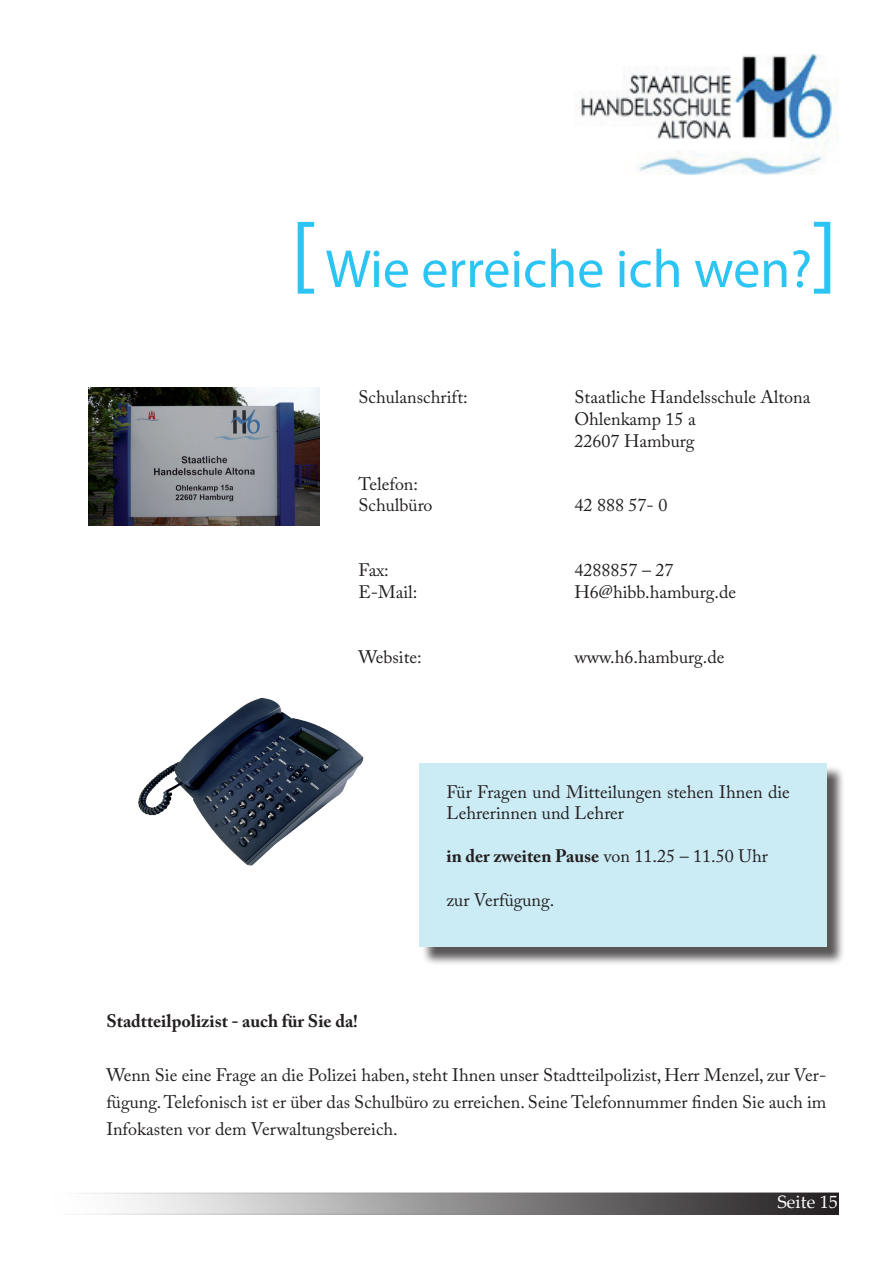
<style>
.page{position:relative;width:893px;height:1263px;background:#fff}
.page>*{position:absolute;margin:0;border:0;box-sizing:border-box;transform-origin:0 0}
.t1{font:54px "Myriad Pro";color:#2cc4f3}
.t2{font:18px/21.6px "Adobe Caslon Pro";color:#231f20}
.t3{font:700 18px "Adobe Caslon Pro";color:#231f20}
.t4{font:18px "Palatino Linotype";color:#fefefe}
.s1{font-size:90px}
.s2{font-weight:400}
</style>
<div class="page">
<div style="left:55px;top:1193px;width:783px;height:21px;background:linear-gradient(to right,#fff,#201c1d)"></div>
<div style="left:54px;top:1192px;width:785px;height:23px;border:2px solid #231f20"></div>
<img style="left:579px;top:54px;width:260px;height:120px">
<div style="left:421px;top:765px;width:424px;height:201px;background:#231f20;opacity:.75"></div>
<div style="left:419px;top:763px;width:407px;height:184px;background:#cbebf5"></div>
<img style="left:88px;top:388px;width:231px;height:137px">
<img style="left:138px;top:697px;width:226px;height:169px">
<h1 class="t1" style="left:290px;top:236px;width:549px"><span class="s1">[</span> Wie erreiche ich wen?<span class="s1">]</span></h1>
<p class="t2" style="left:358px;top:386px;width:111px">Schulanschrift:</p>
<p class="t2" style="left:574px;top:386px;width:237px">Staatliche Handelsschule Altona<br>Ohlenkamp 15 a<br>22607 Hamburg</p>
<p class="t2" style="left:358px;top:473px;width:76px">Telefon:<br>Schulbüro</p>
<p class="t2" style="left:574px;top:494px;width:94px">42 888 57- 0</p>
<p class="t2" style="left:358px;top:559px;width:32px">Fax:</p>
<p class="t2" style="left:574px;top:559px;width:101px">4288857 – 27</p>
<p class="t2" style="left:358px;top:581px;width:61px">E-Mail:</p>
<p class="t2" style="left:574px;top:581px;width:163px">H6@hibb.hamburg.de</p>
<p class="t2" style="left:358px;top:646px;width:65px">Website:</p>
<p class="t2" style="left:574px;top:646px;width:151px">www.h6.hamburg.de</p>
<p class="t2" style="left:446px;top:780px;width:345px">Für Fragen und Mitteilungen stehen Ihnen die<br>Lehrerinnen und Lehrer</p>
<p class="t3" style="left:446px;top:845px;width:323px">in der zweiten Pause <span class="s2">von 11.25 – 11.50 Uhr</span></p>
<p class="t2" style="left:446px;top:888px;width:109px">zur Verfügung.</p>
<p class="t3" style="left:106px;top:1010px;width:253px">Stadtteilpolizist - auch für Sie da!</p>
<p class="t2" style="left:106px;top:1061px;width:722px;line-height:27px;text-align:justify">Wenn Sie eine Frage an die Polizei haben, steht Ihnen unser Stadtteilpolizist, Herr Menzel, zur Ver&shy;fügung. Telefonisch ist er über das Schulbüro zu erreichen. Seine Telefonnummer finden Sie auch im Infokasten vor dem Verwaltungsbereich.</p>
<p class="t4" style="left:777px;top:1189px;width:62px">Seite 15</p>
</div>
